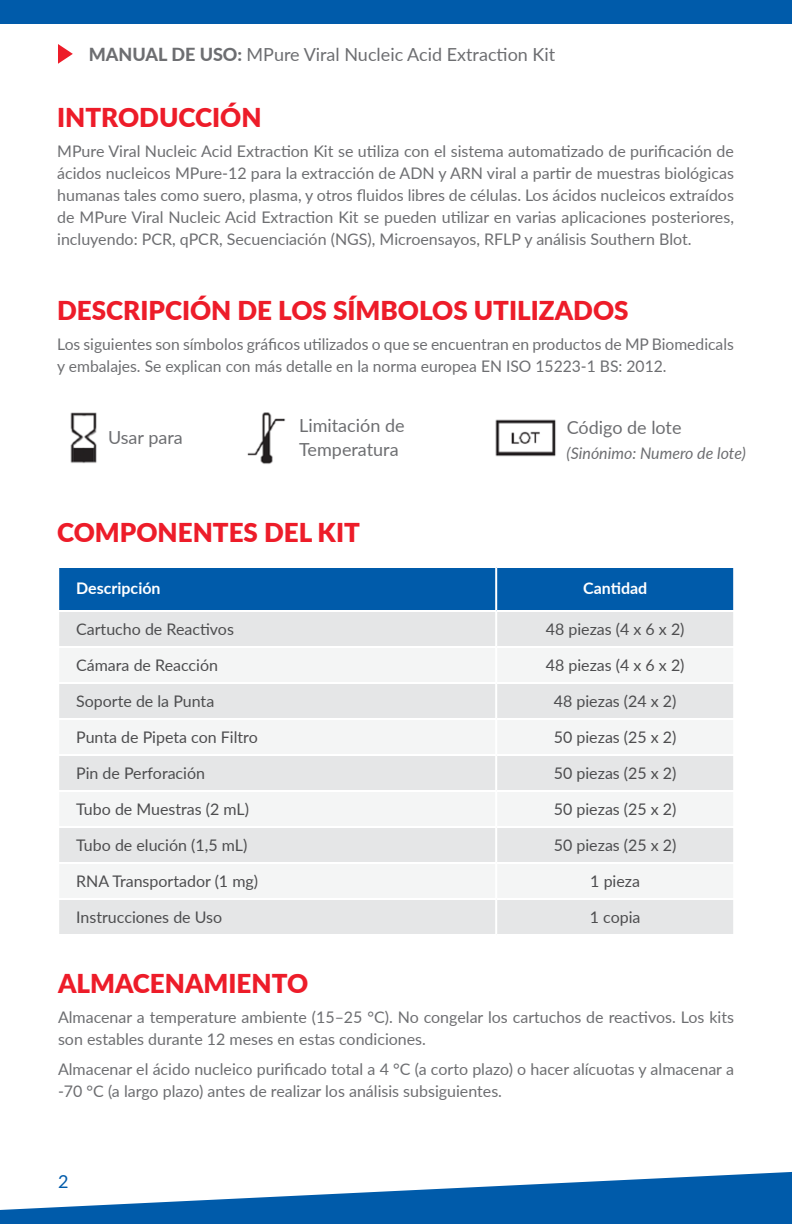
<style>
.page{position:relative;width:792px;height:1224px;background:#fff}
.page>*{position:absolute;margin:0;border:0;box-sizing:border-box;transform-origin:0 0}
.t1{font:900 26px "Lato";color:#ed1c29}
.t2{font:18px/24px "Lato";color:#6d6e71}
.t3{font:18px "Lato";color:#005baa}
.t4{font:16px/22px "Lato";color:#6d6e71}
.t5{font:16px "Lato";color:#4d4d4f}
.t6{font:italic 16px "Lato";color:#6d6e71}
.t7{font:700 16px "Lato";color:#fff}
.s1{font-weight:800}
</style>
<div class="page">
<div style="left:0;top:0;width:792px;height:24px;background:#005baa"></div>
<svg style="left:58px;top:44px;width:15px;height:20px"></svg>
<svg style="left:0;top:1172px;width:792px;height:52px;fill:#005baa"></svg>
<img style="left:495px;top:419px;width:61px;height:38px">
<img style="left:247px;top:412px;width:39px;height:52px">
<img style="left:70px;top:412px;width:27px;height:52px">
<div style="left:59px;top:568px;width:674px;height:42px;background:#005baa"></div>
<div style="left:59px;top:612px;width:674px;height:322px;background:#e5e6e7"></div>
<svg style="left:59px;top:648px;width:674px;height:250px;fill:#f4f5f5"></svg>
<hr style="left:495px;top:568px;width:2px;height:42px;background:#fff">
<hr style="left:495px;top:612px;width:2px;height:34px;background:#fff">
<hr style="left:57px;top:646px;width:439px;height:2px;background:#fff">
<hr style="left:496px;top:646px;width:239px;height:2px;background:#fff">
<hr style="left:495px;top:648px;width:2px;height:34px;background:#fff">
<hr style="left:495px;top:684px;width:2px;height:34px;background:#fff">
<hr style="left:495px;top:720px;width:2px;height:34px;background:#fff">
<hr style="left:495px;top:756px;width:2px;height:34px;background:#fff">
<hr style="left:495px;top:792px;width:2px;height:34px;background:#fff">
<hr style="left:495px;top:828px;width:2px;height:34px;background:#fff">
<hr style="left:495px;top:864px;width:2px;height:34px;background:#fff">
<hr style="left:495px;top:900px;width:2px;height:34px;background:#fff">
<hr style="left:57px;top:682px;width:439px;height:2px;background:#fff">
<hr style="left:496px;top:682px;width:239px;height:2px;background:#fff">
<hr style="left:57px;top:718px;width:439px;height:2px;background:#fff">
<hr style="left:496px;top:718px;width:239px;height:2px;background:#fff">
<hr style="left:57px;top:754px;width:439px;height:2px;background:#fff">
<hr style="left:496px;top:754px;width:239px;height:2px;background:#fff">
<hr style="left:57px;top:790px;width:439px;height:2px;background:#fff">
<hr style="left:496px;top:790px;width:239px;height:2px;background:#fff">
<hr style="left:57px;top:826px;width:439px;height:2px;background:#fff">
<hr style="left:496px;top:826px;width:239px;height:2px;background:#fff">
<hr style="left:57px;top:862px;width:439px;height:2px;background:#fff">
<hr style="left:496px;top:862px;width:239px;height:2px;background:#fff">
<hr style="left:57px;top:898px;width:439px;height:2px;background:#fff">
<hr style="left:496px;top:898px;width:239px;height:2px;background:#fff">
<p class="t2" style="left:89px;top:42px;width:468px"><span class="s1">MANUAL DE USO:</span> MPure Viral Nucleic Acid Extraction Kit</p>
<h1 class="t1" style="left:57px;top:98px;width:206px">INTRODUCCIÓN</h1>
<p class="t4" style="left:57px;top:139px;width:678px;text-align:justify">MPure Viral Nucleic Acid Extraction Kit se utiliza con el sistema automatizado de purificación de ácidos nucleicos MPure-12 para la extracción de ADN y ARN viral a partir de muestras biológicas humanas tales como suero, plasma, y otros fluidos libres de células. Los ácidos nucleicos extraídos de MPure Viral Nucleic Acid Extraction Kit se pueden utilizar en varias aplicaciones posteriores, incluyendo: PCR, qPCR, Secuenciación (NGS), Microensayos, RFLP y análisis Southern Blot.</p>
<h1 class="t1" style="left:57px;top:291px;width:573px">DESCRIPCIÓN DE LOS SÍMBOLOS UTILIZADOS</h1>
<p class="t4" style="left:57px;top:333px;width:678px">Los siguientes son símbolos gráficos utilizados o que se encuentran en productos de MP Biomedicals y embalajes. Se explican con más detalle en la norma europea EN ISO 15223-1 BS: 2012.</p>
<p class="t2" style="left:108px;top:425px;width:76px">Usar para</p>
<p class="t2" style="left:299px;top:412px;width:107px">Limitación de<br>Temperatura</p>
<p class="t2" style="left:567px;top:415px;width:116px">Código de lote</p>
<p class="t6" style="left:567px;top:441px;width:181px">(Sinónimo: Numero de lote)</p>
<h1 class="t1" style="left:57px;top:513px;width:304px">COMPONENTES DEL KIT</h1>
<p class="t7" style="left:76px;top:577px;width:86px">Descripción</p>
<p class="t7" style="left:583px;top:577px;width:66px">Cantidad</p>
<p class="t5" style="left:76px;top:618px;width:159px">Cartucho de Reactivos</p>
<p class="t5" style="left:546px;top:618px;width:140px">48 piezas (4 x 6 x 2)</p>
<p class="t5" style="left:76px;top:654px;width:143px">Cámara de Reacción</p>
<p class="t5" style="left:546px;top:654px;width:140px">48 piezas (4 x 6 x 2)</p>
<p class="t5" style="left:76px;top:690px;width:140px">Soporte de la Punta</p>
<p class="t5" style="left:554px;top:690px;width:124px">48 piezas (24 x 2)</p>
<p class="t5" style="left:76px;top:726px;width:183px">Punta de Pipeta con Filtro</p>
<p class="t5" style="left:554px;top:726px;width:124px">50 piezas (25 x 2)</p>
<p class="t5" style="left:76px;top:762px;width:130px">Pin de Perforación</p>
<p class="t5" style="left:554px;top:762px;width:124px">50 piezas (25 x 2)</p>
<p class="t5" style="left:76px;top:798px;width:174px">Tubo de Muestras (2 mL)</p>
<p class="t5" style="left:554px;top:798px;width:124px">50 piezas (25 x 2)</p>
<p class="t5" style="left:76px;top:834px;width:173px">Tubo de elución (1,5 mL)</p>
<p class="t5" style="left:554px;top:834px;width:124px">50 piezas (25 x 2)</p>
<p class="t5" style="left:76px;top:870px;width:183px">RNA Transportador (1 mg)</p>
<p class="t5" style="left:590px;top:870px;width:51px">1 pieza</p>
<p class="t5" style="left:76px;top:906px;width:148px">Instrucciones de Uso</p>
<p class="t5" style="left:590px;top:906px;width:52px">1 copia</p>
<h1 class="t1" style="left:58px;top:964px;width:252px">ALMACENAMIENTO</h1>
<p class="t4" style="left:58px;top:1005px;width:677px">Almacenar a temperature ambiente (15–25 °C). No congelar los cartuchos de reactivos. Los kits son estables durante 12 meses en estas condiciones.</p>
<p class="t4" style="left:58px;top:1057px;width:677px">Almacenar el ácido nucleico purificado total a 4 °C (a corto plazo) o hacer alícuotas y almacenar a -70 °C (a largo plazo) antes de realizar los análisis subsiguientes.</p>
<p class="t3" style="left:58px;top:1169px;width:12px">2</p>
</div>
